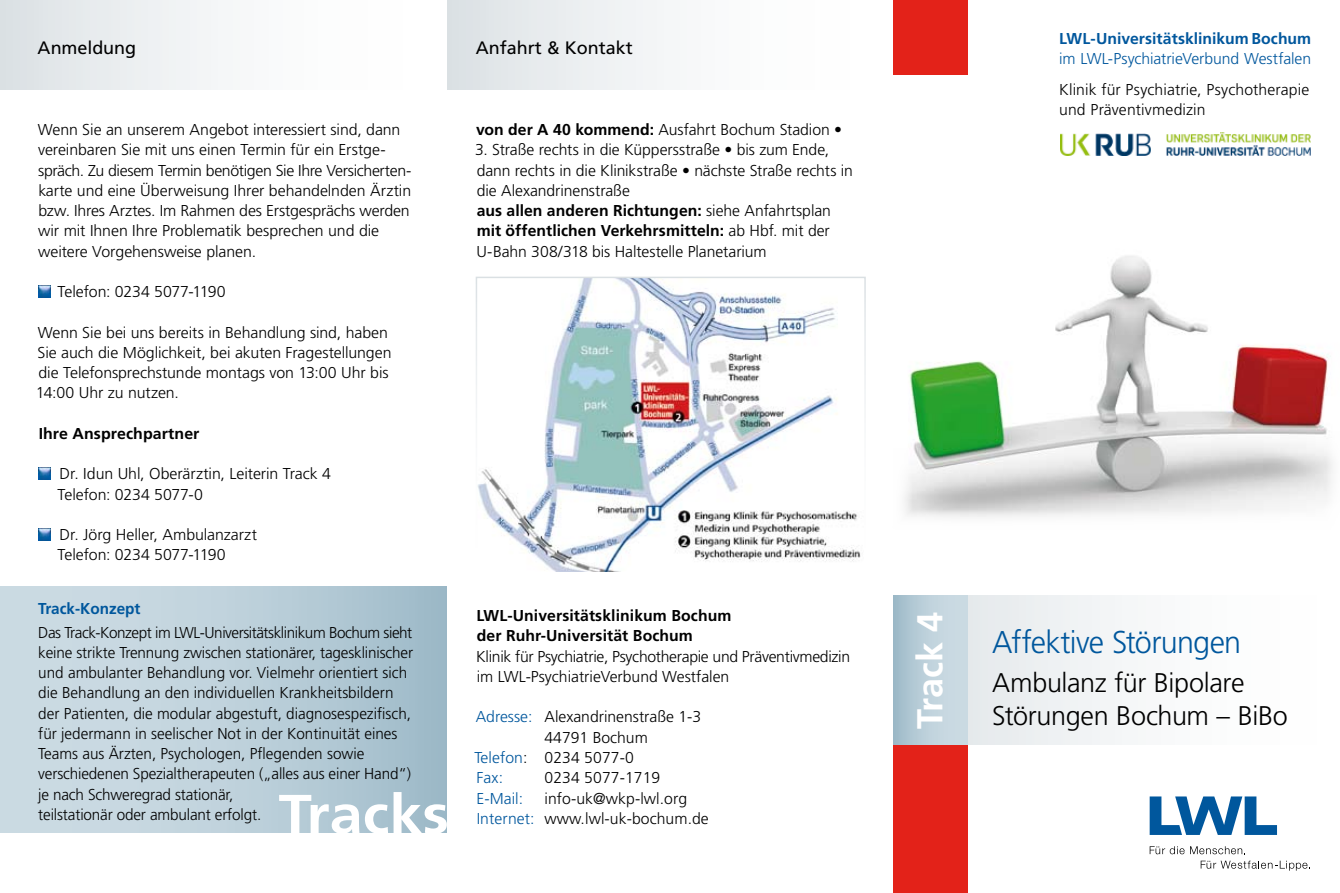
<style>
.page{position:relative;width:1340px;height:893px;background:#fff}
.page>*{position:absolute;margin:0;border:0;box-sizing:border-box;transform-origin:0 0}
.t1{font:700 55.05px "Frutiger";color:#fff;scale:1.09 1}
.t2{font:700 36px "Frutiger";color:#fff}
.t3{font:300 31.5px "Frutiger";letter-spacing:-.025em;color:#00579d}
.t4{font:300 27px/32.4px "Frutiger";letter-spacing:-.015em;color:#000}
.t5{font:18px "Frutiger";color:#000}
.t6{font:300 15.75px/20.2px "Frutiger";letter-spacing:-.005em;color:#000}
.t7{font:700 15.75px/20.2px "Frutiger";letter-spacing:.005em;color:#000}
.t8{font:300 15.75px "Frutiger";letter-spacing:-.005em;color:#00579d}
.t9{font:700 15.75px "Frutiger";color:#00579d}
.s1{font-weight:700}
.s2{color:#00579d}
</style>
<div class="page">
<div style="left:446px;top:0;width:447px;height:89px;background:linear-gradient(to right,#dfe5e8,#fff)"></div>
<svg style="left:475px;top:276px;width:391px;height:296px"></svg>
<div style="left:0;top:0;width:446px;height:89px;background:linear-gradient(to right,#dfe5e8,#fff)"></div>
<div style="left:967px;top:595px;width:155px;height:149px;background:#edf0f2"></div>
<div style="left:893px;top:0;width:74px;height:74px;background:#e32219"></div>
<div style="left:893px;top:744px;width:74px;height:149px;background:#e32219"></div>
<svg style="left:1149px;top:796px;width:127px;height:39px"></svg>
<svg style="left:1149px;top:846px;width:96px;height:8px"></svg>
<svg style="left:1200px;top:861px;width:108px;height:10px"></svg>
<img style="left:1060px;top:133px;width:250px;height:23px">
<svg style="left:38px;top:285px;width:12px;height:12px"></svg>
<svg style="left:38px;top:467px;width:12px;height:12px"></svg>
<div style="left:893px;top:595px;width:74px;height:149px;background:linear-gradient(to right,#a3becc,#d2e0e7)"></div>
<div style="left:0;top:587px;width:446px;height:245px;background:linear-gradient(to right,#d3e0e8,#a4becc)"></div>
<svg style="left:38px;top:528px;width:12px;height:12px"></svg>
<img style="left:904px;top:256px;width:429px;height:261px">
<p class="t5" style="left:38px;top:37px;width:100px">Anmeldung</p>
<p class="t6" style="left:38px;top:120px;width:375px">Wenn Sie an unserem Angebot interessiert sind, dann vereinbaren Sie mit uns einen Termin für ein Erstge&shy;spräch. Zu diesem Termin benötigen Sie Ihre Versicherten&shy;karte und eine Überweisung Ihrer behandelnden Ärztin bzw. Ihres Arztes. Im Rahmen des Erstgesprächs werden wir mit Ihnen Ihre Problematik besprechen und die weitere Vorgehensweise planen.</p>
<p class="t6" style="left:57px;top:282px;width:170px">Telefon: 0234 5077-1190</p>
<p class="t6" style="left:36px;top:322px;width:357px">Wenn Sie bei uns bereits in Behandlung sind, haben Sie auch die Möglichkeit, bei akuten Fragestellungen die Telefonsprechstunde montags von 13:00 Uhr bis 14:00 Uhr zu nutzen.</p>
<p class="t7" style="left:39px;top:423px;width:162px">Ihre Ansprechpartner</p>
<p class="t6" style="left:57px;top:464px;width:275px">Dr. Idun Uhl, Oberärztin, Leiterin Track 4<br>Telefon: 0234 5077-0</p>
<p class="t6" style="left:57px;top:525px;width:201px">Dr. Jörg Heller, Ambulanzarzt<br>Telefon: 0234 5077-1190</p>
<p class="t9" style="left:38px;top:599px;width:104px">Track-Konzept</p>
<p class="t6" style="left:38px;top:622px;width:376px">Das Track-Konzept im LWL-Universitätsklinikum Bochum sieht keine strikte Trennung zwischen stationärer, tagesklinischer und ambulanter Behandlung vor. Vielmehr orientiert sich die Behandlung an den individuellen Krankheitsbildern der Patienten, die modular abgestuft, diagnosespezifisch, für jedermann in seelischer Not in der Kontinuität eines Teams aus Ärzten, Psychologen, Pflegenden sowie verschiedenen Spezialtherapeuten („alles aus einer Hand“) je nach Schweregrad stationär,<br>teilstationär oder ambulant erfolgt.</p>
<h1 class="t1" style="left:279px;top:782px;width:158px">Tracks</h1>
<p class="t5" style="left:476px;top:37px;width:159px">Anfahrt &amp; Kontakt</p>
<p class="t6" style="left:476px;top:120px;width:368px"><span class="s1">von der A 40 kommend:</span> Ausfahrt Bochum Stadion •</p>
<p class="t6" style="left:475px;top:140px;width:379px">3. Straße rechts in die Küppersstraße • bis zum Ende, dann rechts in die Klinikstraße • nächste Straße rechts in die Alexandrinenstraße<br><span class="s1">aus allen anderen Richtungen:</span> siehe Anfahrtsplan <span class="s1">mit öffentlichen Verkehrsmitteln:</span> ab Hbf. mit der U-Bahn 308/318 bis Haltestelle Planetarium</p>
<p class="t7" style="left:476px;top:605px;width:256px">LWL-Universitätsklinikum Bochum der Ruhr-Universität Bochum</p>
<p class="t6" style="left:476px;top:646px;width:375px">Klinik für Psychiatrie, Psychotherapie und Präventivmedizin im LWL-PsychiatrieVerbund Westfalen</p>
<p class="t6" style="left:476px;top:707px;width:227px"><span class="s2">Adresse:</span> Alexandrinenstraße 1-3</p>
<p class="t6" style="left:544px;top:727px;width:105px">44791 Bochum</p>
<p class="t6" style="left:474px;top:747px;width:161px"><span class="s2">Telefon</span>: 0234 5077-0</p>
<p class="t8" style="left:476px;top:769px;width:28px">Fax:</p>
<p class="t6" style="left:544px;top:768px;width:117px">0234 5077-1719</p>
<p class="t8" style="left:476px;top:789px;width:48px">E-Mail:</p>
<p class="t6" style="left:476px;top:788px;width:234px;text-indent:68px">info-uk@wkp-lwl.org<br><span class="s2">Internet:</span> www.lwl-uk-bochum.de</p>
<p class="t9" style="left:1059px;top:29px;width:253px">LWL-Universitätsklinikum Bochum</p>
<p class="t8" style="left:1059px;top:50px;width:253px">im LWL-PsychiatrieVerbund Westfalen</p>
<p class="t6" style="left:1059px;top:79px;width:252px">Klinik für Psychiatrie, Psychotherapie und Präventivmedizin</p>
<h2 class="t2" style="left:909px;top:729px;width:118px;rotate:-90deg">Track 4</h2>
<h3 class="t3" style="left:992px;top:625px;width:250px">Affektive Störungen</h3>
<h3 class="t4" style="left:992px;top:667px;width:297px">Ambulanz für Bipolare<br>Störungen Bochum – BiBo</h3>
</div>
